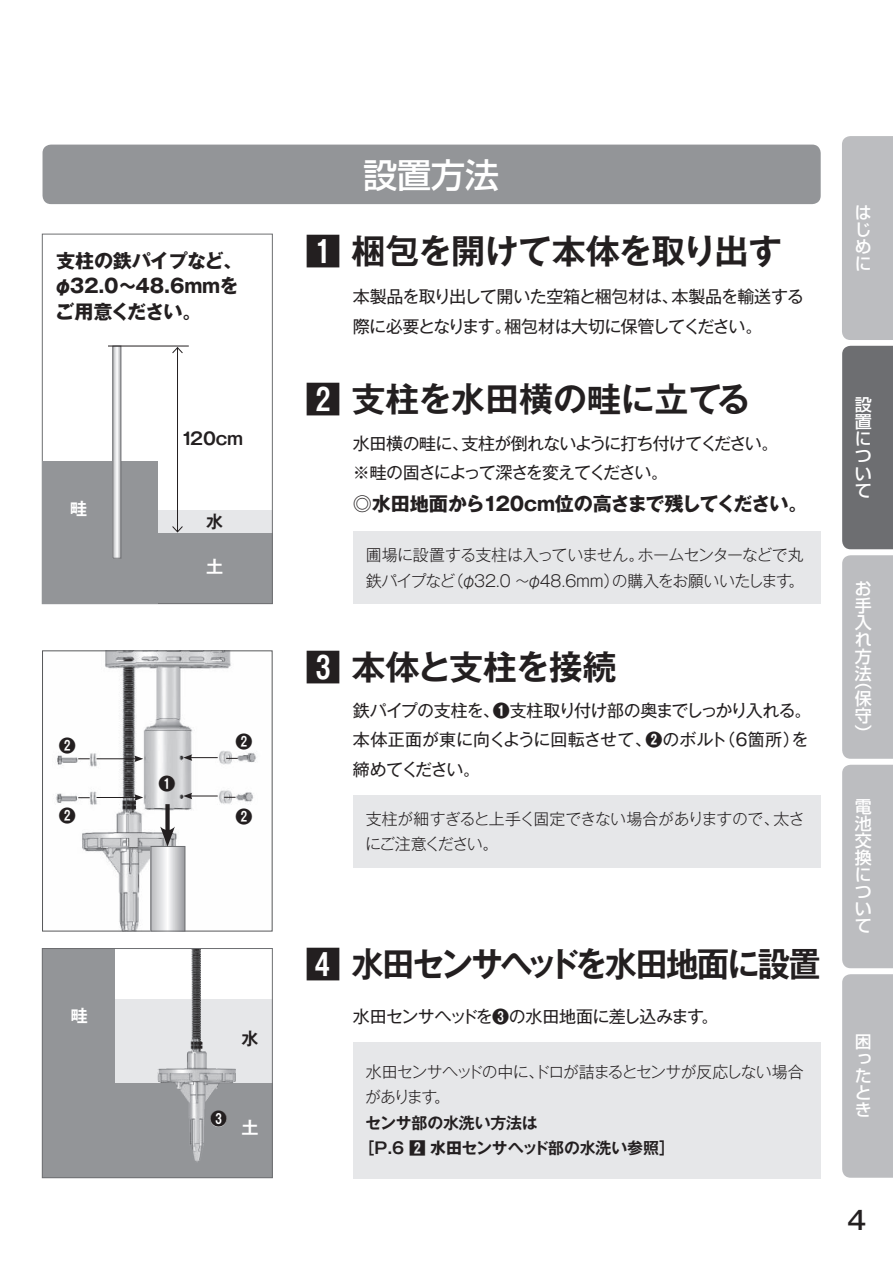
<style>
.page{position:relative;width:893px;height:1263px;background:#fff}
.page>*{position:absolute;margin:0;border:0;box-sizing:border-box;transform-origin:0 0}
.t1{font:700 34.05px "Gothic MB101 Pro De";letter-spacing:-.035em;color:#231f20}
.t2{font:700 34.05px "Gothic MB101 Pro De";letter-spacing:-.065em;color:#231f20}
.t3{font:700 34.05px "Gothic MB101 Pro De";letter-spacing:-.005em;color:#231f20}
.t4{font:500 34.05px "Shin Go Pro";color:#fff}
.t5{font:500 25.5px "Gothic MB101 Pro";color:#231f20}
.t6{font:700 19.2px/25.5px "Gothic MB101 Pro";letter-spacing:-.035em;color:#231f20}
.t7{font:700 19.2px "Gothic MB101 Pro";letter-spacing:-.055em;color:#231f20}
.t8{font:16.95px/29.7px "Gothic MB101 Pro";letter-spacing:-.045em;color:#231f20}
.t9{font:500 16.95px/17px "Shin Go Pro";color:#fff;text-align:justify}
.t10{font:700 16.95px "Gothic MB101 Pro De";letter-spacing:-.01em;color:#231f20}
.t11{font:700 16.95px "Gothic MB101 Pro De";color:#fff}
.t12{font:300 15.9px/25.5px "Gothic MB101 Pro";letter-spacing:-.04em;color:#231f20}
.t13{font:300 15.9px/25.5px "Gothic MB101 Pro";letter-spacing:-.07em;color:#231f20}
.t14{font:700 15.9px/25.5px "Gothic MB101 Pro De";letter-spacing:-.01em;color:#231f20}
.s1{font-weight:700}
.s2{font-family:"Gothic MB101 Pro De";font-weight:700}
.s3{font-family:"Gothic MB101 Pro"}
</style>
<div class="page">
<svg style="left:115px;top:999px;width:156px;height:84px;fill:#e6e7e9"></svg>
<div style="left:42px;top:948px;width:73px;height:230px;background:#939598"></div>
<div style="left:42px;top:1083px;width:230px;height:95px;background:#939598"></div>
<div style="left:842px;top:136px;width:51px;height:204px;background:#bcbdc0"></div>
<div style="left:842px;top:346px;width:51px;height:203px;background:#6d6e71"></div>
<div style="left:842px;top:555px;width:51px;height:204px;background:#bcbdc0"></div>
<div style="left:842px;top:765px;width:51px;height:203px;background:#bcbdc0"></div>
<div style="left:842px;top:974px;width:51px;height:204px;background:#bcbdc0"></div>
<div style="left:43px;top:145px;width:778px;height:59px;background:#939598;border-radius:9px"></div>
<div style="left:353px;top:531px;width:468px;height:73px;background:#e6e7e9"></div>
<img style="left:56px;top:652px;width:201px;height:277px">
<div style="left:42px;top:650px;width:231px;height:281px;border:1px solid #57585a"></div>
<svg style="left:153px;top:848px;width:30px;height:81px"></svg>
<div style="left:151px;top:846px;width:34px;height:85px;border:1px solid #6d6e71"></div>
<svg style="left:183px;top:754px;width:35px;height:7px"></svg>
<svg style="left:183px;top:793px;width:35px;height:6px"></svg>
<hr style="left:97px;top:797px;width:40px;height:1px;background:#231f20">
<svg style="left:134px;top:794px;width:9px;height:7px"></svg>
<hr style="left:97px;top:758px;width:40px;height:1px;background:#231f20">
<svg style="left:134px;top:755px;width:9px;height:7px"></svg>
<svg style="left:78px;top:758px;width:12px;height:1px"></svg>
<svg style="left:78px;top:797px;width:12px;height:1px"></svg>
<svg style="left:226px;top:758px;width:12px;height:1px"></svg>
<svg style="left:224px;top:797px;width:12px;height:1px"></svg>
<div style="left:165px;top:804px;width:5px;height:30px;background:#231f20"></div>
<svg style="left:160px;top:826px;width:15px;height:21px"></svg>
<div style="left:353px;top:795px;width:468px;height:72px;background:#e6e7e9"></div>
<div style="left:353px;top:1042px;width:468px;height:136px;background:#e6e7e9"></div>
<img style="left:191px;top:950px;width:2px;height:85px">
<div style="left:42px;top:948px;width:231px;height:230px;border:1px solid #6d6e71"></div>
<div style="left:42px;top:510px;width:230px;height:89px;background:#e6e7e9"></div>
<div style="left:42px;top:533px;width:230px;height:70px;background:#939598"></div>
<div style="left:42px;top:234px;width:231px;height:370px;border:1px solid #6d6e71"></div>
<div style="left:210px;top:1111px;width:17px;height:16px;background:#fff;border-radius:50%"></div>
<hr style="left:177px;top:348px;width:1px;height:184px;background:#231f20">
<svg style="left:172px;top:347px;width:11px;height:7px"></svg>
<svg style="left:172px;top:526px;width:11px;height:7px"></svg>
<div style="left:159px;top:775px;width:16px;height:16px;background:#fff;border-radius:50%"></div>
<div style="left:42px;top:461px;width:115px;height:142px;background:#939598"></div>
<svg style="left:115px;top:348px;width:4px;height:208px"></svg>
<div style="left:113px;top:346px;width:8px;height:212px;border:1px solid #6d6e71"></div>
<hr style="left:108px;top:346px;width:81px;height:1px;background:#231f20">
<p class="t6" style="left:53px;top:246px;width:191px">支柱の鉄パイプなど、φ32.0 〜48.6mmをご用意ください。</p>
<p class="t11" style="left:70px;top:494px;width:19px">畦</p>
<p class="t10" style="left:59px;top:732px;width:19px">❷</p>
<p class="t10" style="left:181px;top:424px;width:64px">120cm</p>
<p class="t10" style="left:206px;top:508px;width:19px">水</p>
<p class="t11" style="left:206px;top:552px;width:19px">土</p>
<p class="t10" style="left:158px;top:769px;width:19px">❶</p>
<p class="t10" style="left:235px;top:728px;width:19px">❷</p>
<h1 class="t4" style="left:363px;top:147px;width:138px">設置方法</h1>
<h1 class="t1" style="left:306px;top:223px;width:478px">1 梱包を開けて本体を取り出す</h1>
<p class="t8" style="left:353px;top:279px;width:453px">本製品を取り出して開いた空箱と梱包材は、本製品を輸送する際に必要となります。梱包材は大切に保管してください。</p>
<h1 class="t3" style="left:306px;top:370px;width:446px">2 支柱を水田横の畦に立てる</h1>
<p class="t8" style="left:353px;top:426px;width:427px">水田横の畦に、支柱が倒れないように打ち付けてください。※畦の固さによって深さを変えてください。</p>
<p class="t7" style="left:353px;top:488px;width:456px">◎水田地面から120cm位の高さまで残してください。</p>
<p class="t12" style="left:366px;top:540px;width:440px">圃場に設置する支柱は入っていません。ホームセンターなどで丸鉄パイプなど（φ32.0 〜φ48.6mm）の購入をお願いいたします。</p>
<h1 class="t1" style="left:306px;top:638px;width:312px">3 本体と支柱を接続</h1>
<p class="t8" style="left:353px;top:693px;width:460px">鉄パイプの支柱を、<span class="s1">❶</span>支柱取り付け部の奥までしっかり入れる。本体正面が東に向くように回転させて、<span class="s1">❷</span>のボルト（6箇所）を締めてください。</p>
<p class="t10" style="left:59px;top:802px;width:19px">❷</p>
<p class="t12" style="left:365px;top:804px;width:441px">支柱が細すぎると上手く固定できない場合がありますので、太さにご注意ください。</p>
<p class="t10" style="left:235px;top:803px;width:19px">❷</p>
<p class="t11" style="left:71px;top:1001px;width:19px">畦</p>
<p class="t10" style="left:241px;top:1025px;width:19px">水</p>
<p class="t10" style="left:210px;top:1105px;width:19px">❸</p>
<p class="t11" style="left:241px;top:1113px;width:19px">土</p>
<h1 class="t2" style="left:306px;top:936px;width:516px">4 水田センサヘッドを水田地面に設置</h1>
<p class="t8" style="left:353px;top:999px;width:367px">水田センサヘッドを<span class="s2">❸</span>の水田地面に差し込みます。</p>
<p class="t13" style="left:365px;top:1057px;width:440px">水田センサヘッドの中に、ドロが詰まるとセンサが反応しない場合があります。</p>
<p class="t14" style="left:359px;top:1108px;width:317px;text-indent:7px">センサ部の水洗い方法は<br>［P.6 <span class="s3">2 水田</span>センサヘッド部の水洗い参照］</p>
<p class="t9" style="left:855px;top:202px;width:26px">はじめに</p>
<p class="t9" style="left:855px;top:394px;width:27px">設置について</p>
<p class="t9" style="left:855px;top:578px;width:27px">お手入れ方法</p>
<p class="t9" style="left:855px;top:671px;width:27px">（保守）</p>
<p class="t9" style="left:855px;top:796px;width:27px">電池交換について</p>
<p class="t9" style="left:855px;top:1031px;width:26px">困ったとき</p>
<h2 class="t5" style="left:847px;top:1199px;width:21px">4</h2>
</div>
